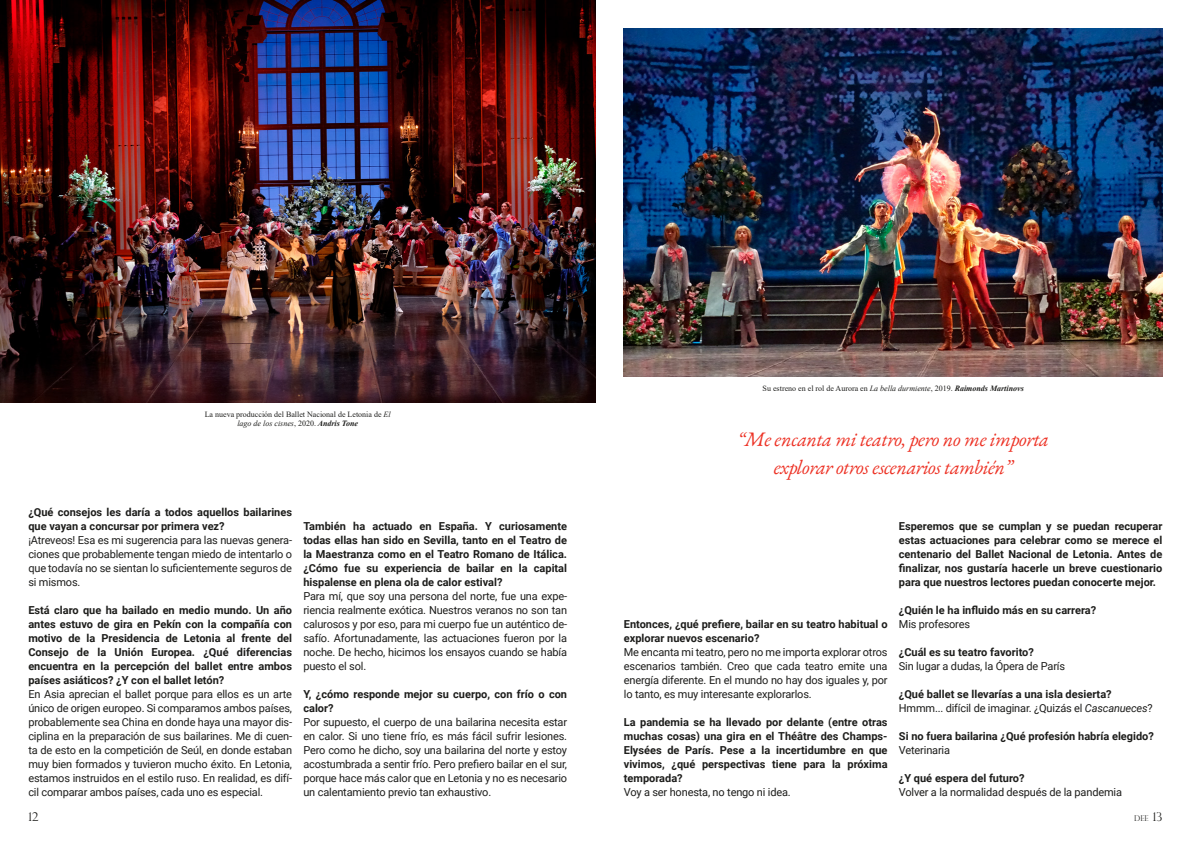
<style>
.page{position:relative;width:1191px;height:842px;background:#fff}
.page>*{position:absolute;margin:0;border:0;box-sizing:border-box;transform-origin:0 0}
.t1{font:italic 20px/28px "EB Garamond";letter-spacing:-.015em;color:#ed3225;text-align:center}
.t2{font:300 12px "Perpetua Titling";color:#1d1d1b}
.t3{font:11px/14px "Roboto";letter-spacing:-.015em;color:#1d1d1b;text-align:justify}
.t4{font:700 11px/14px "Roboto";color:#1d1d1b}
.t5{font:8px/9.6px "Times New Roman";color:#1d1d1b;text-align:center}
.t6{font:300 8px "Perpetua Titling";color:#1d1d1b}
.s1{font-style:italic}
.s2{font-weight:700;font-style:italic}
.s3{font-weight:400}
.s4{font-weight:400;font-style:italic}
.s5{font-size:12px}
</style>
<div class="page">
<img style="left:0;top:0;width:595px;height:403px">
<img style="left:624px;top:28px;width:538px;height:349px">
<p class="t5" style="left:205px;top:409px;width:187px">La nueva producción del Ballet Nacional de Letonia de <span class="s1">El lago de los cisnes</span>, 2020. <span class="s2">Andris Tone</span></p>
<p class="t4" style="left:28px;top:504px;width:265px">¿Qué consejos les daría a todos aquellos bailarines que vayan a concursar por primera vez?</p>
<p class="t3" style="left:28px;top:532px;width:265px">¡Atreveos! Esa es mi sugerencia para las nuevas genera&shy;ciones que probablemente tengan miedo de intentarlo o que todavía no se sientan lo suficientemente seguros de si mismos.</p>
<p class="t4" style="left:28px;top:602px;width:265px;text-align:justify">Está claro que ha bailado en medio mundo. Un año antes estuvo de gira en Pekín con la compañía con motivo de la Presidencia de Letonia al frente del Consejo de la Unión Europea. ¿Qué diferencias encuentra en la percepción del ballet entre ambos países asiáticos? ¿Y con el ballet letón?</p>
<p class="t3" style="left:28px;top:686px;width:265px">En Asia aprecian el ballet porque para ellos es un arte único de origen europeo. Si comparamos ambos países, probablemente sea China en donde haya una mayor dis&shy;ciplina en la preparación de sus bailarines. Me di cuen&shy;ta de esto en la competición de Seúl, en donde estaban muy bien formados y tuvieron mucho éxito. En Letonia, estamos instruidos en el estilo ruso. En realidad, es difí&shy;cil comparar ambos países, cada uno es especial.</p>
<p class="t4" style="left:303px;top:518px;width:265px;text-align:justify">También ha actuado en España. Y curiosamente todas ellas han sido en Sevilla, tanto en el Teatro de la Maestranza como en el Teatro Romano de Itálica. ¿Cómo fue su experiencia de bailar en la capital hispalense en plena ola de calor estival?</p>
<p class="t3" style="left:303px;top:588px;width:265px">Para mí, que soy una persona del norte, fue una expe&shy;riencia realmente exótica. Nuestros veranos no son tan calurosos y por eso, para mi cuerpo fue un auténtico de&shy;safío. Afortunadamente, las actuaciones fueron por la noche. De hecho, hicimos los ensayos cuando se había puesto el sol.</p>
<p class="t4" style="left:303px;top:686px;width:265px">Y, ¿cómo responde mejor su cuerpo, con frío o con calor?</p>
<p class="t3" style="left:303px;top:714px;width:265px">Por supuesto, el cuerpo de una bailarina necesita estar en calor. Si uno tiene frío, es más fácil sufrir lesiones.<br>Pero como he dicho, soy una bailarina del norte y estoy acostumbrada a sentir frío. Pero prefiero bailar en el sur, porque hace más calor que en Letonia y no es necesario un calentamiento previo tan exhaustivo.</p>
<p class="t5" style="left:762px;top:383px;width:263px">Su estreno en el rol de Aurora en <span class="s1">La bella durmiente</span>, 2019. <span class="s2">Raimonds Martinovs</span></p>
<h1 class="t1" style="left:737px;top:425px;width:313px">“Me encanta mi teatro, pero no me importa explorar otros escenarios también”</h1>
<p class="t4" style="left:624px;top:616px;width:265px">Entonces, ¿qué prefiere, bailar en su teatro habitual o explorar nuevos escenario?</p>
<p class="t3" style="left:624px;top:644px;width:265px">Me encanta mi teatro, pero no me importa explorar otros escenarios también. Creo que cada teatro emite una energía diferente. En el mundo no hay dos iguales y, por lo tanto, es muy interesante explorarlos.</p>
<p class="t4" style="left:624px;top:714px;width:265px;text-align:justify">La pandemia se ha llevado por delante (entre otras muchas cosas) una gira en el Théâtre des Champs-Elysées de París. Pese a la incertidumbre en que vivimos, ¿qué perspectivas tiene para la próxima temporada?</p>
<p class="t3" style="left:624px;top:784px;width:168px">Voy a ser honesta, no tengo ni idea.</p>
<p class="t4" style="left:899px;top:518px;width:265px;text-align:justify">Esperemos que se cumplan y se puedan recuperar estas actuaciones para celebrar como se merece el centenario del Ballet Nacional de Letonia. Antes de finalizar, nos gustaría hacerle un breve cuestionario para que nuestros lectores puedan conocerte mejor.</p>
<p class="t4" style="left:899px;top:602px;width:199px">¿Quién le ha influido más en su carrera?</p>
<p class="t3" style="left:899px;top:616px;width:73px">Mis profesores</p>
<p class="t4" style="left:899px;top:644px;width:136px">¿Cuál es su teatro favorito?</p>
<p class="t3" style="left:899px;top:658px;width:168px">Sin lugar a dudas, la Ópera de París</p>
<p class="t4" style="left:899px;top:686px;width:255px">¿Qué ballet se llevarías a una isla desierta?<br><span class="s3">Hmmm... difícil de imaginar. ¿Quizás el</span> <span class="s4">Cascanueces</span><span class="s3">?</span></p>
<p class="t4" style="left:899px;top:728px;width:257px">Si no fuera bailarina ¿Qué profesión habría elegido?</p>
<p class="t3" style="left:899px;top:742px;width:53px">Veterinaria</p>
<p class="t4" style="left:899px;top:770px;width:127px">¿Y qué espera del futuro?</p>
<p class="t3" style="left:899px;top:784px;width:225px">Volver a la normalidad después de la pandemia</p>
<p class="t2" style="left:28px;top:810px;width:12px">12</p>
<p class="t6" style="left:1134px;top:813px;width:30px">DEE <span class="s5">13</span></p>
</div>
